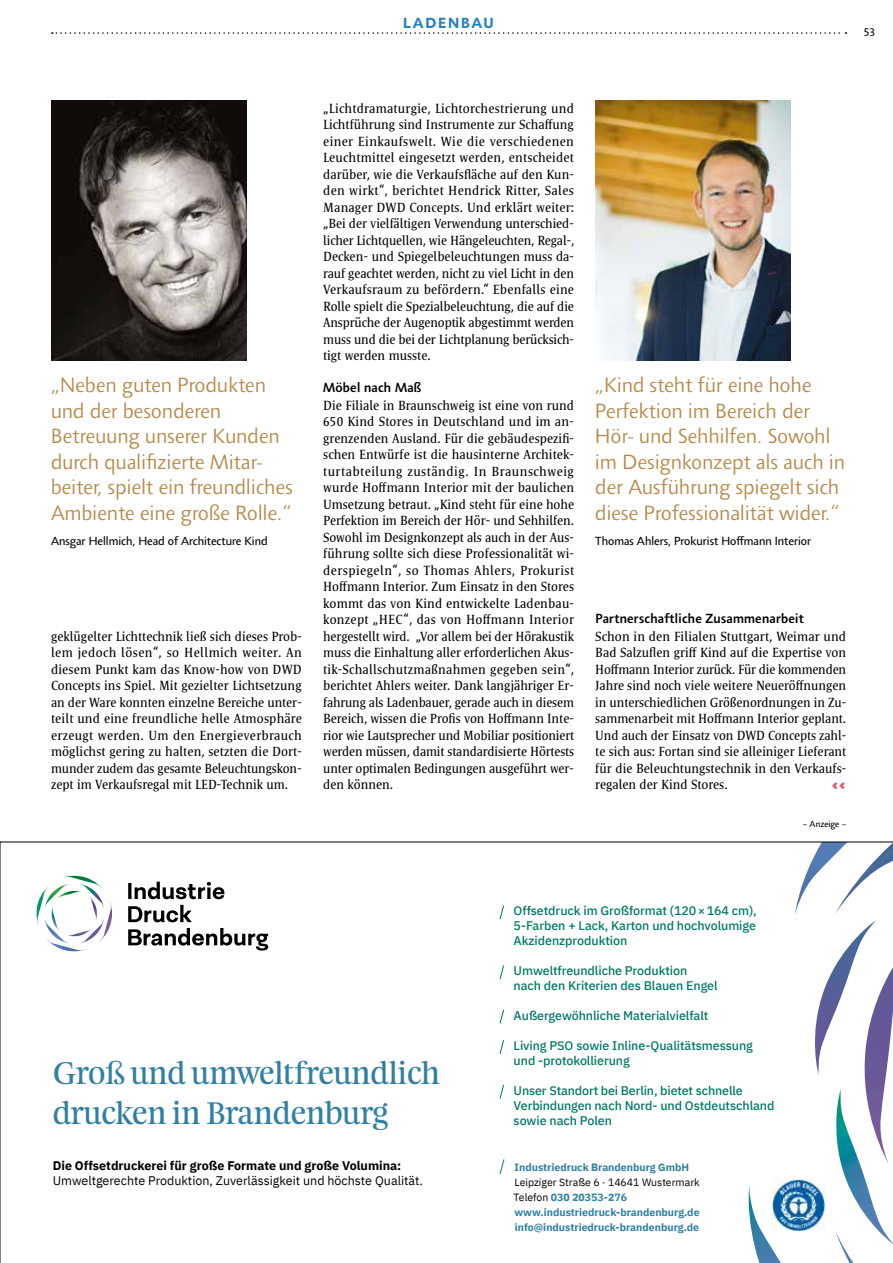
<style>
.page{position:relative;width:893px;height:1263px;background:#fff}
.page>*{position:absolute;margin:0;border:0;box-sizing:border-box;transform-origin:0 0}
.t1{font:28.2px/39.9px "Feijoa Display";color:#3180a4}
.t2{font:300 21px/25.5px "Agilita LT Pro";color:#b6894a}
.t3{font:700 15px "Agilita LT Pro";letter-spacing:.115em;color:#2581c4}
.t4{font:13.5px/16.5px "Satero Serif LT Pro";letter-spacing:-.01em;color:#000;text-align:justify}
.t5{font:500 13.5px "Agilita LT Pro";letter-spacing:.02em;color:#000}
.t6{font:900 13.5px "Agilita LT Pro";color:#ea516d}
.t7{font:500 12.45px/15px "IBM Plex Sans";letter-spacing:-.005em;color:#007a65}
.t8{font:12.45px "IBM Plex Sans";color:#000}
.t9{font:700 12.45px "IBM Plex Sans";color:#000}
.t10{font:12px "Agilita LT Pro";color:#000}
.t11{font:11.85px "Agilita LT Pro";color:#000}
.t12{font:700 10.5px/15px "IBM Plex Sans";color:#3180a4}
.t13{font:9px "Agilita LT Pro";color:#000}
.s1{font-weight:400;color:#000}
</style>
<div class="page">
<img style="left:51px;top:101px;width:196px;height:259px">
<img style="left:595px;top:101px;width:196px;height:259px">
<svg style="left:52px;top:32px;width:794px;height:2px"></svg>
<svg style="left:0;top:842px;width:893px;height:421px"></svg>
<p class="t3" style="left:403px;top:12px;width:92px">LADENBAU</p>
<p class="t11" style="left:864px;top:23px;width:13px">53</p>
<h2 class="t2" style="left:51px;top:372px;width:243px">„Neben guten Produkten und der besonderen<br>Betreuung unserer Kunden durch qualifizierte Mitar&shy;beiter, spielt ein freundliches<br>Ambiente eine große Rolle.“</h2>
<p class="t10" style="left:51px;top:532px;width:218px">Ansgar Hellmich, Head of Architecture Kind</p>
<p class="t4" style="left:51px;top:628px;width:252px">geklügelter Lichttechnik ließ sich dieses Prob&shy;lem jedoch lösen“, so Hellmich weiter. An diesem Punkt kam das Know-how von DWD Concepts ins Spiel. Mit gezielter Lichtsetzung an der Ware konnten einzelne Bereiche unter&shy;teilt und eine freundliche helle Atmosphäre erzeugt werden. Um den Energieverbrauch möglichst gering zu halten, setzten die Dort&shy;munder zudem das gesamte Beleuchtungskon&shy;zept im Verkaufsregal mit LED-Technik um.</p>
<p class="t4" style="left:323px;top:100px;width:253px">„Lichtdramaturgie, Lichtorchestrierung und Lichtführung sind Instrumente zur Schaffung einer Einkaufswelt. Wie die verschiedenen Leuchtmittel eingesetzt werden, entscheidet darüber, wie die Verkaufsfläche auf den Kun&shy;den wirkt“, berichtet Hendrick Ritter, Sales Manager DWD Concepts. Und erklärt weiter: „Bei der vielfältigen Verwendung unterschied&shy;licher Lichtquellen, wie Hängeleuchten, Regal-, Decken- und Spiegelbeleuchtungen muss da&shy;rauf geachtet werden, nicht zu viel Licht in den Verkaufsraum zu befördern.“ Ebenfalls eine Rolle spielt die Spezialbeleuchtung, die auf die Ansprüche der Augenoptik abgestimmt werden muss und die bei der Lichtplanung berücksich&shy;tigt werden musste.</p>
<p class="t5" style="left:323px;top:378px;width:100px">Möbel nach Maß</p>
<p class="t4" style="left:323px;top:397px;width:253px">Die Filiale in Braunschweig ist eine von rund 650 Kind Stores in Deutschland und im an&shy;grenzenden Ausland. Für die gebäudespezifi&shy;schen Entwürfe ist die hausinterne Architek&shy;turtabteilung zuständig. In Braunschweig wurde Hoffmann Interior mit der baulichen Umsetzung betraut. „Kind steht für eine hohe Perfektion im Bereich der Hör- und Sehhilfen.<br>Sowohl im Designkonzept als auch in der Aus&shy;führung sollte sich diese Professionalität wi&shy;derspiegeln“, so Thomas Ahlers, Prokurist Hoffmann Interior. Zum Einsatz in den Stores kommt das von Kind entwickelte Ladenbau&shy;konzept „HEC“, das von Hoffmann Interior hergestellt wird. „Vor allem bei der Hörakustik muss die Einhaltung aller erforderlichen Akus&shy;tik-Schallschutzmaßnahmen gegeben sein“, berichtet Ahlers weiter. Dank langjähriger Er&shy;fahrung als Ladenbauer, gerade auch in diesem Bereich, wissen die Profis von Hoffmann Inte&shy;rior wie Lautsprecher und Mobiliar positioniert werden müssen, damit standardisierte Hörtests unter optimalen Bedingungen ausgeführt wer&shy;den können.</p>
<h2 class="t2" style="left:595px;top:372px;width:251px">„Kind steht für eine hohe<br>Perfektion im Bereich der<br>Hör- und Sehhilfen. Sowohl im Designkonzept als auch in der Ausführung spiegelt sich diese Professionalität wider.“</h2>
<p class="t10" style="left:595px;top:532px;width:217px">Thomas Ahlers, Prokurist Hoffmann Interior</p>
<p class="t5" style="left:595px;top:609px;width:210px">Partnerschaftliche Zusammenarbeit</p>
<p class="t4" style="left:595px;top:628px;width:252px">Schon in den Filialen Stuttgart, Weimar und Bad Salzuflen griff Kind auf die Expertise von Hoffmann Interior zurück. Für die kommenden Jahre sind noch viele weitere Neueröffnungen in unterschiedlichen Größenordnungen in Zu&shy;sammenarbeit mit Hoffmann Interior geplant.<br>Und auch der Einsatz von DWD Concepts zahl&shy;te sich aus: Fortan sind sie alleiniger Lieferant für die Beleuchtungstechnik in den Verkaufs&shy;regalen der Kind Stores.</p>
<p class="t6" style="left:831px;top:774px;width:16px">&lt;&lt;</p>
<p class="t13" style="left:803px;top:818px;width:45px">– Anzeige –</p>
<h1 class="t1" style="left:53px;top:1054px;width:389px">Groß und umweltfreundlich drucken in Brandenburg</h1>
<p class="t9" style="left:53px;top:1156px;width:350px">Die Offsetdruckerei für große Formate und große Volumina:</p>
<p class="t8" style="left:53px;top:1171px;width:372px">Umweltgerechte Produktion, Zuverlässigkeit und höchste Qualität.</p>
<p class="t7" style="left:514px;top:902px;width:245px;text-align:justify">Offsetdruck im Großformat (120×164 cm), 5-Farben + Lack, Karton und hochvolumige Akzidenzproduktion</p>
<p class="t7" style="left:514px;top:962px;width:206px">Umweltfreundliche Produktion nach den Kriterien des Blauen Engel</p>
<p class="t7" style="left:514px;top:1007px;width:196px">Außergewöhnliche Materialvielfalt</p>
<p class="t7" style="left:514px;top:1037px;width:241px">Living PSO sowie Inline-Qualitätsmessung und -protokollierung</p>
<p class="t7" style="left:514px;top:1082px;width:262px">Unser Standort bei Berlin, bietet schnelle<br>Verbindungen nach Nord- und Ostdeutschland sowie nach Polen</p>
<p class="t12" style="left:515px;top:1159px;width:176px">Industriedruck Brandenburg GmbH</p>
<p class="t12" style="left:514px;top:1174px;width:188px"><span class="s1">Leipziger Straße 6 · 14641 Wustermark Telefon</span> 030 20353-276 www.industriedruck-brandenburg.de info@industriedruck-brandenburg.de</p>
</div>
